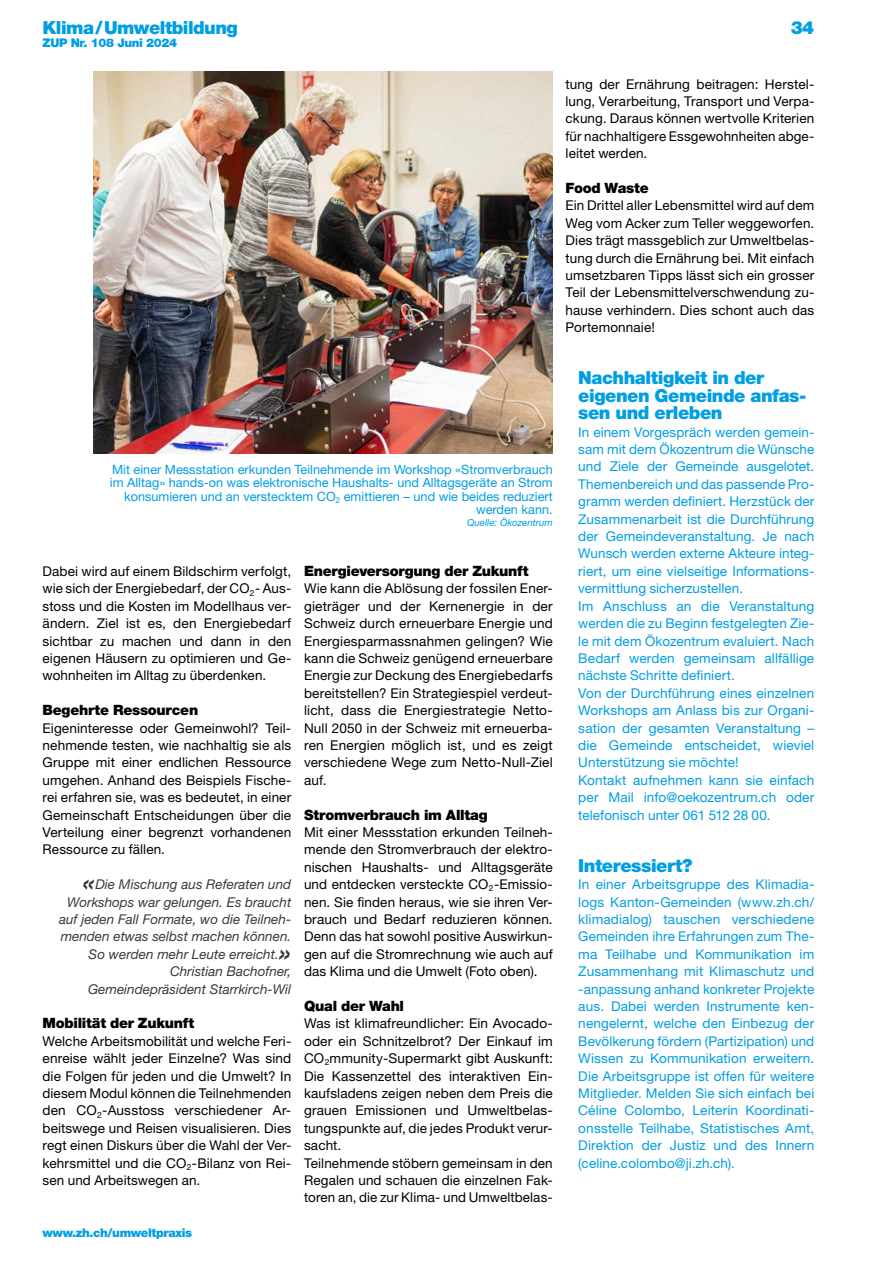
<style>
.page{position:relative;width:893px;height:1263px;background:#fff}
.page>*{position:absolute;margin:0;border:0;box-sizing:border-box;transform-origin:0 0}
.Boxen_CYAN_H2-12-BoxenTitel{font:900 18px/17.4px "Helvetica Neue LT Std";letter-spacing:-.03em;color:#009ee3}
.H1-9_5-Zwi-Titel{font:900 14.25px "Helvetica Neue LT Std";letter-spacing:-.02em;color:#000}
.P-9-Text-Block{font:13.5px/17.4px "Helvetica Neue LT Std";letter-spacing:.01em;color:#000;text-align:justify}
.Boxen_CYAN_P-9-BoxenTEXT{font:13.5px/17.4px "Helvetica Neue LT Std";letter-spacing:.01em;color:#009ee3;text-align:justify}
.P-8-Rechts-Zitate{font:italic 13.5px/17.4px "Helvetica Neue LT Std";color:#3a3a39;text-align:right}
.P-8_5-Legende-Cyan{font:12.75px/13.5px "Helvetica Neue LT Std";color:#009ee3;text-align:right}
.t1{font:900 12px "Helvetica Neue LT Std";letter-spacing:-.03em;color:#009ee3}
.P-6_5-Quelle-Cyan{font:italic 9.75px "Helvetica Neue LT Std";color:#009ee3}
.s1{font-weight:700;font-size:27px}
</style>
<div class="page">
<img style="left:94px;top:71px;width:459px;height:383px">
<h1 class="Boxen_CYAN_H2-12-BoxenTitel" style="left:43px;top:19px;width:197px">Klima/Umweltbildung</h1>
<p class="t1" style="left:43px;top:35px;width:136px">ZUP Nr. 108 Juni 2024</p>
<h1 class="Boxen_CYAN_H2-12-BoxenTitel" style="left:791px;top:19px;width:25px">34</h1>
<p class="P-9-Text-Block" style="left:566px;top:75px;width:250px">tung der Ernährung beitragen: Herstel&shy;lung, Verarbeitung, Transport und Verpa&shy;ckung. Daraus können wertvolle Kriterien für nachhaltigere Essgewohnheiten abge&shy;leitet werden.</p>
<h1 class="H1-9_5-Zwi-Titel" style="left:566px;top:179px;width:85px">Food Waste</h1>
<p class="P-9-Text-Block" style="left:566px;top:197px;width:250px">Ein Drittel aller Lebensmittel wird auf dem Weg vom Acker zum Teller weggeworfen.<br>Dies trägt massgeblich zur Umweltbelas&shy;tung durch die Ernährung bei. Mit einfach umsetzbaren Tipps lässt sich ein grosser Teil der Lebensmittelverschwendung zu&shy;hause verhindern. Dies schont auch das Portemonnaie!</p>
<p class="P-8_5-Legende-Cyan" style="left:110px;top:462px;width:444px">Mit einer Messstation erkunden Teilnehmende im Workshop «Stromverbrauch im Alltag» hands-on was elektronische Haushalts- und Alltagsgeräte an Strom konsumieren und an verstecktem CO<sub>2</sub> emittieren – und wie beides reduziert werden kann.</p>
<p class="P-6_5-Quelle-Cyan" style="left:467px;top:516px;width:87px">Quelle: Ökozentrum</p>
<h1 class="H1-9_5-Zwi-Titel" style="left:304px;top:562px;width:226px">Energieversorgung der Zukunft</h1>
<p class="P-9-Text-Block" style="left:304px;top:580px;width:250px">Wie kann die Ablösung der fossilen Ener&shy;gieträger und der Kernenergie in der Schweiz durch erneuerbare Energie und Energiesparmassnahmen gelingen? Wie kann die Schweiz genügend erneuerbare Energie zur Deckung des Energiebedarfs bereitstellen? Ein Strategiespiel verdeut&shy;licht, dass die Energiestrategie Netto-Null 2050 in der Schweiz mit erneuerba&shy;ren Energien möglich ist, und es zeigt verschiedene Wege zum Netto-Null-Ziel auf.</p>
<h1 class="H1-9_5-Zwi-Titel" style="left:304px;top:806px;width:185px">Stromverbrauch im Alltag</h1>
<p class="P-9-Text-Block" style="left:304px;top:823px;width:250px">Mit einer Messstation erkunden Teilneh&shy;mende den Stromverbrauch der elektro&shy;nischen Haushalts- und Alltagsgeräte und entdecken versteckte CO<sub>2</sub>-Emissio&shy;nen. Sie finden heraus, wie sie ihren Ver&shy;brauch und Bedarf reduzieren können.<br>Denn das hat sowohl positive Auswirkun&shy;gen auf die Stromrechnung wie auch auf das Klima und die Umwelt (Foto oben).</p>
<h1 class="H1-9_5-Zwi-Titel" style="left:304px;top:997px;width:102px">Qual der Wahl</h1>
<p class="P-9-Text-Block" style="left:304px;top:1015px;width:250px">Was ist klimafreundlicher: Ein Avocado&shy;oder ein Schnitzelbrot? Der Einkauf im CO<sub>2</sub>mmunity-Supermarkt gibt Auskunft:<br>Die Kassenzettel des interaktiven Ein&shy;kaufsladens zeigen neben dem Preis die grauen Emissionen und Umweltbelas&shy;tungspunkte auf, die jedes Produkt verur&shy;sacht.</p>
<p class="P-9-Text-Block" style="left:304px;top:1154px;width:250px">Teilnehmende stöbern gemeinsam in den Regalen und schauen die einzelnen Fak&shy;toren an, die zur Klima- und Umweltbelas-</p>
<p class="P-9-Text-Block" style="left:43px;top:562px;width:250px">Dabei wird auf einem Bildschirm verfolgt, wie sich der Energiebedarf, der CO<sub>2</sub>- Aus&shy;stoss und die Kosten im Modellhaus ver&shy;ändern. Ziel ist es, den Energiebedarf sichtbar zu machen und dann in den eigenen Häusern zu optimieren und Ge&shy;wohnheiten im Alltag zu überdenken.</p>
<h1 class="H1-9_5-Zwi-Titel" style="left:43px;top:701px;width:157px">Begehrte Ressourcen</h1>
<p class="P-9-Text-Block" style="left:43px;top:719px;width:250px">Eigeninteresse oder Gemeinwohl? Teil&shy;nehmende testen, wie nachhaltig sie als Gruppe mit einer endlichen Ressource umgehen. Anhand des Beispiels Fische&shy;rei erfahren sie, was es bedeutet, in einer Gemeinschaft Entscheidungen über die Verteilung einer begrenzt vorhandenen Ressource zu fällen.</p>
<p class="P-8-Rechts-Zitate" style="left:59px;top:875px;width:234px"><span class="s1">«</span>Die Mischung aus Referaten und Workshops war gelungen. Es braucht auf jeden Fall Formate, wo die Teilneh&shy;menden etwas selbst machen können.<br>So werden mehr Leute erreicht.<span class="s1">» </span>Christian Bachofner, Gemeindepräsident Starrkirch-Wil</p>
<h1 class="H1-9_5-Zwi-Titel" style="left:43px;top:1015px;width:153px">Mobilität der Zukunft</h1>
<p class="P-9-Text-Block" style="left:43px;top:1032px;width:250px">Welche Arbeitsmobilität und welche Feri&shy;enreise wählt jeder Einzelne? Was sind die Folgen für jeden und die Umwelt? In diesem Modul können die Teilnehmenden den CO<sub>2</sub>-Ausstoss verschiedener Ar&shy;beitswege und Reisen visualisieren. Dies regt einen Diskurs über die Wahl der Ver&shy;kehrsmittel und die CO<sub>2</sub>-Bilanz von Rei&shy;sen und Arbeitswegen an.</p>
<p class="t1" style="left:43px;top:1226px;width:151px">www.zh.ch/umweltpraxis</p>
<h2 class="Boxen_CYAN_H2-12-BoxenTitel" style="left:578px;top:369px;width:230px">Nachhaltigkeit in der eigenen Gemeinde anfas&shy;sen und erleben</h2>
<p class="Boxen_CYAN_P-9-BoxenTEXT" style="left:578px;top:423px;width:237px">In einem Vorgespräch werden gemein&shy;sam mit dem Ökozentrum die Wünsche und Ziele der Gemeinde ausgelotet.<br>Themenbereich und das passende Pro&shy;gramm werden definiert. Herzstück der Zusammenarbeit ist die Durchführung der Gemeindeveranstaltung. Je nach Wunsch werden externe Akteure integ&shy;riert, um eine vielseitige Informations&shy;vermittlung sicherzustellen.</p>
<p class="Boxen_CYAN_P-9-BoxenTEXT" style="left:578px;top:597px;width:237px">Im Anschluss an die Veranstaltung werden die zu Beginn festgelegten Zie&shy;le mit dem Ökozentrum evaluiert. Nach Bedarf werden gemeinsam allfällige nächste Schritte definiert.</p>
<p class="Boxen_CYAN_P-9-BoxenTEXT" style="left:578px;top:684px;width:237px">Von der Durchführung eines einzelnen Workshops am Anlass bis zur Organi&shy;sation der gesamten Veranstaltung – die Gemeinde entscheidet, wieviel Unterstützung sie möchte!</p>
<p class="Boxen_CYAN_P-9-BoxenTEXT" style="left:578px;top:771px;width:238px">Kontakt aufnehmen kann sie einfach per Mail info@oekozentrum.ch oder telefonisch unter 061 512 28 00.</p>
<h2 class="Boxen_CYAN_H2-12-BoxenTitel" style="left:578px;top:856px;width:116px">Interessiert?</h2>
<p class="Boxen_CYAN_P-9-BoxenTEXT" style="left:578px;top:875px;width:238px">In einer Arbeitsgruppe des Klimadia&shy;logs Kanton-Gemeinden (www.zh.ch/ klimadialog) tauschen verschiedene Gemeinden ihre Erfahrungen zum The&shy;ma Teilhabe und Kommunikation im Zusammenhang mit Klimaschutz und -anpassung anhand konkreter Projekte aus. Dabei werden Instrumente ken&shy;nengelernt, welche den Einbezug der Bevölkerung fördern (Partizipation) und Wissen zu Kommunikation erweitern.<br>Die Arbeitsgruppe ist offen für weitere Mitglieder. Melden Sie sich einfach bei Céline Colombo, Leiterin Koordinati&shy;onsstelle Teilhabe, Statistisches Amt, Direktion der Justiz und des Innern (celine.colombo@ji.zh.ch).</p>
</div>
